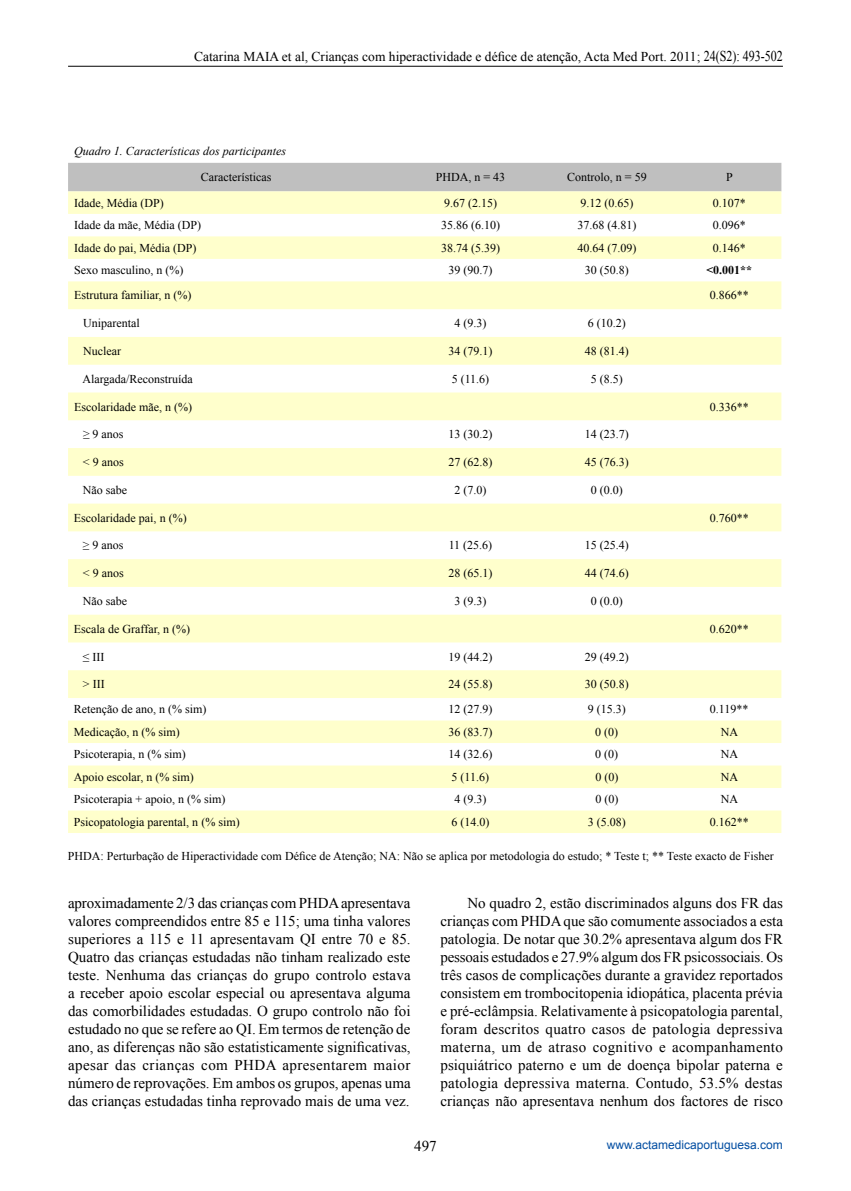
<style>
.page{position:relative;width:851px;height:1191px;background:#fff}
.page>*{position:absolute;margin:0;border:0;box-sizing:border-box;transform-origin:0 0}
.t1{font:15px/18px "Times New Roman";color:#000;text-align:justify}
.t2{font:13.5px "Times New Roman";color:#000}
.t3{font:12px "Times New Roman";color:#000}
.t4{font:italic 12px "Times New Roman";color:#000}
.t5{font:12px "Arial";color:#034ea2}
.t6{font:700 12px "Times New Roman";color:#000}
.s1{font-size:15px}
</style>
<div class="page">
<div style="left:68px;top:163px;width:713px;height:28px;background:#bfbfbf"></div>
<svg style="left:68px;top:191px;width:713px;height:642px;fill:#ffc"></svg>
<hr style="left:68px;top:66px;width:714px;height:1px;background:#000">
<p class="t2" style="left:194px;top:48px;width:590px">Catarina MAIA et al, Crianças com hiperactividade e défice de atenção, Acta Med Port. 2011; <span class="s1">24(S2): 493-502</span></p>
<p class="t4" style="left:74px;top:142px;width:213px">Quadro 1. Características dos participantes</p>
<p class="t3" style="left:201px;top:169px;width:72px">Características</p>
<p class="t3" style="left:436px;top:169px;width:71px">PHDA, n = 43</p>
<p class="t3" style="left:567px;top:169px;width:81px">Controlo, n = 59</p>
<p class="t3" style="left:726px;top:169px;width:8px">P</p>
<p class="t3" style="left:74px;top:195px;width:91px">Idade, Média (DP)</p>
<p class="t3" style="left:444px;top:195px;width:54px">9.67 (2.15)</p>
<p class="t3" style="left:580px;top:195px;width:54px">9.12 (0.65)</p>
<p class="t3" style="left:712px;top:195px;width:34px">0.107*</p>
<p class="t3" style="left:74px;top:217px;width:128px">Idade da mãe, Média (DP)</p>
<p class="t3" style="left:441px;top:217px;width:60px">35.86 (6.10)</p>
<p class="t3" style="left:577px;top:217px;width:60px">37.68 (4.81)</p>
<p class="t3" style="left:712px;top:217px;width:34px">0.096*</p>
<p class="t3" style="left:74px;top:240px;width:124px">Idade do pai, Média (DP)</p>
<p class="t3" style="left:441px;top:240px;width:60px">38.74 (5.39)</p>
<p class="t3" style="left:577px;top:240px;width:60px">40.64 (7.09)</p>
<p class="t3" style="left:712px;top:240px;width:34px">0.146*</p>
<p class="t3" style="left:74px;top:262px;width:111px">Sexo masculino, n (%)</p>
<p class="t3" style="left:448px;top:262px;width:45px">39 (90.7)</p>
<p class="t3" style="left:585px;top:262px;width:45px">30 (50.8)</p>
<p class="t6" style="left:706px;top:262px;width:47px">&lt;0.001**</p>
<p class="t3" style="left:74px;top:287px;width:119px">Estrutura familiar, n (%)</p>
<p class="t3" style="left:709px;top:287px;width:40px">0.866**</p>
<p class="t3" style="left:83px;top:315px;width:58px">Uniparental</p>
<p class="t3" style="left:454px;top:315px;width:33px">4 (9.3)</p>
<p class="t3" style="left:588px;top:315px;width:39px">6 (10.2)</p>
<p class="t3" style="left:83px;top:343px;width:39px">Nuclear</p>
<p class="t3" style="left:448px;top:343px;width:45px">34 (79.1)</p>
<p class="t3" style="left:585px;top:343px;width:45px">48 (81.4)</p>
<p class="t3" style="left:82px;top:371px;width:112px">Alargada/Reconstruída</p>
<p class="t3" style="left:451px;top:371px;width:39px">5 (11.6)</p>
<p class="t3" style="left:591px;top:371px;width:33px">5 (8.5)</p>
<p class="t3" style="left:74px;top:398px;width:119px">Escolaridade mãe, n (%)</p>
<p class="t3" style="left:709px;top:398px;width:40px">0.336**</p>
<p class="t3" style="left:83px;top:426px;width:42px">≥ 9 anos</p>
<p class="t3" style="left:448px;top:426px;width:45px">13 (30.2)</p>
<p class="t3" style="left:585px;top:426px;width:45px">14 (23.7)</p>
<p class="t3" style="left:83px;top:454px;width:42px">&lt; 9 anos</p>
<p class="t3" style="left:448px;top:454px;width:45px">27 (62.8)</p>
<p class="t3" style="left:584px;top:454px;width:45px">45 (76.3)</p>
<p class="t3" style="left:83px;top:482px;width:46px">Não sabe</p>
<p class="t3" style="left:454px;top:482px;width:33px">2 (7.0)</p>
<p class="t3" style="left:590px;top:482px;width:33px">0 (0.0)</p>
<p class="t3" style="left:74px;top:509px;width:114px">Escolaridade pai, n (%)</p>
<p class="t3" style="left:709px;top:509px;width:40px">0.760**</p>
<p class="t3" style="left:83px;top:537px;width:42px">≥ 9 anos</p>
<p class="t3" style="left:448px;top:537px;width:45px">11 (25.6)</p>
<p class="t3" style="left:584px;top:537px;width:45px">15 (25.4)</p>
<p class="t3" style="left:83px;top:565px;width:42px">&lt; 9 anos</p>
<p class="t3" style="left:448px;top:565px;width:45px">28 (65.1)</p>
<p class="t3" style="left:584px;top:565px;width:45px">44 (74.6)</p>
<p class="t3" style="left:83px;top:593px;width:46px">Não sabe</p>
<p class="t3" style="left:454px;top:593px;width:33px">3 (9.3)</p>
<p class="t3" style="left:590px;top:593px;width:33px">0 (0.0)</p>
<p class="t3" style="left:74px;top:620px;width:118px">Escala de Graffar, n (%)</p>
<p class="t3" style="left:709px;top:620px;width:40px">0.620**</p>
<p class="t3" style="left:83px;top:648px;width:23px">≤ III</p>
<p class="t3" style="left:448px;top:648px;width:45px">19 (44.2)</p>
<p class="t3" style="left:584px;top:648px;width:45px">29 (49.2)</p>
<p class="t3" style="left:83px;top:676px;width:23px">&gt; III</p>
<p class="t3" style="left:448px;top:676px;width:45px">24 (55.8)</p>
<p class="t3" style="left:584px;top:676px;width:45px">30 (50.8)</p>
<p class="t3" style="left:74px;top:701px;width:134px">Retenção de ano, n (% sim)</p>
<p class="t3" style="left:448px;top:701px;width:45px">12 (27.9)</p>
<p class="t3" style="left:587px;top:701px;width:39px">9 (15.3)</p>
<p class="t3" style="left:709px;top:701px;width:40px">0.119**</p>
<p class="t3" style="left:74px;top:724px;width:107px">Medicação, n (% sim)</p>
<p class="t3" style="left:448px;top:724px;width:45px">36 (83.7)</p>
<p class="t3" style="left:595px;top:724px;width:24px">0 (0)</p>
<p class="t3" style="left:720px;top:724px;width:19px">NA</p>
<p class="t3" style="left:74px;top:746px;width:113px">Psicoterapia, n (% sim)</p>
<p class="t3" style="left:448px;top:746px;width:45px">14 (32.6)</p>
<p class="t3" style="left:595px;top:746px;width:24px">0 (0)</p>
<p class="t3" style="left:720px;top:746px;width:19px">NA</p>
<p class="t3" style="left:74px;top:769px;width:121px">Apoio escolar, n (% sim)</p>
<p class="t3" style="left:451px;top:769px;width:39px">5 (11.6)</p>
<p class="t3" style="left:595px;top:769px;width:24px">0 (0)</p>
<p class="t3" style="left:720px;top:769px;width:19px">NA</p>
<p class="t3" style="left:74px;top:791px;width:153px">Psicoterapia + apoio, n (% sim)</p>
<p class="t3" style="left:454px;top:791px;width:33px">4 (9.3)</p>
<p class="t3" style="left:595px;top:791px;width:24px">0 (0)</p>
<p class="t3" style="left:720px;top:791px;width:19px">NA</p>
<p class="t3" style="left:74px;top:814px;width:167px">Psicopatologia parental, n (% sim)</p>
<p class="t3" style="left:451px;top:814px;width:39px">6 (14.0)</p>
<p class="t3" style="left:587px;top:814px;width:39px">3 (5.08)</p>
<p class="t3" style="left:709px;top:814px;width:40px">0.162**</p>
<p class="t3" style="left:68px;top:848px;width:707px">PHDA: Perturbação de Hiperactividade com Défice de Atenção; NA: Não se aplica por metodologia do estudo; * Teste t; ** Teste exacto de Fisher</p>
<p class="t1" style="left:68px;top:893px;width:344px">aproximadamente 2/3 das crianças com PHDA apresentava valores compreendidos entre 85 e 115; uma tinha valores superiores a 115 e 11 apresentavam QI entre 70 e 85.<br>Quatro das crianças estudadas não tinham realizado este teste. Nenhuma das crianças do grupo controlo estava a receber apoio escolar especial ou apresentava alguma das comorbilidades estudadas. O grupo controlo não foi estudado no que se refere ao QI. Em termos de retenção de ano, as diferenças não são estatisticamente significativas, apesar das crianças com PHDA apresentarem maior número de reprovações. Em ambos os grupos, apenas uma das crianças estudadas tinha reprovado mais de uma vez.</p>
<p class="t1" style="left:440px;top:893px;width:344px;text-indent:27px">No quadro 2, estão discriminados alguns dos FR das crianças com PHDA que são comumente associados a esta patologia. De notar que 30.2% apresentava algum dos FR pessoais estudados e 27.9% algum dos FR psicossociais. Os três casos de complicações durante a gravidez reportados consistem em trombocitopenia idiopática, placenta prévia e pré-eclâmpsia. Relativamente à psicopatologia parental, foram descritos quatro casos de patologia depressiva materna, um de atraso cognitivo e acompanhamento psiquiátrico paterno e um de doença bipolar paterna e patologia depressiva materna. Contudo, 53.5% destas crianças não apresentava nenhum dos factores de risco</p>
<p class="t1" style="left:414px;top:1137px;width:24px">497</p>
<p class="t5" style="left:606px;top:1136px;width:178px">www.actamedicaportuguesa.com</p>
</div>
